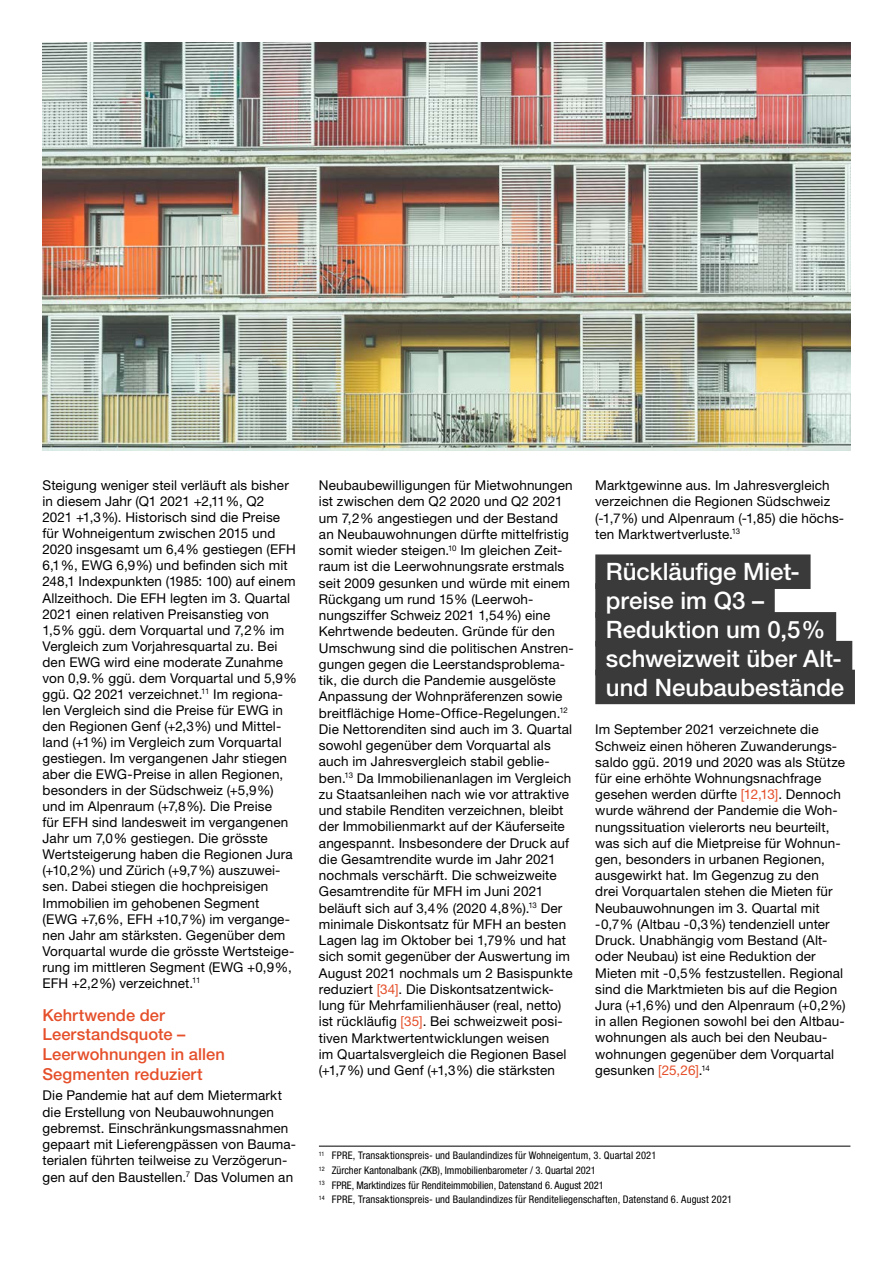
<style>
.page{position:relative;width:893px;height:1263px;background:#fff}
.page>*{position:absolute;margin:0;border:0;box-sizing:border-box;transform-origin:0 0}
.t1{font:500 24px/28.8px "Helvetica Neue LT Std";color:#fff}
.t2{font:500 16.5px/19.8px "Helvetica Neue LT Std";letter-spacing:.005em;color:#e54f2a}
.t3{font:13.5px/16.2px "Helvetica Neue LT Std";letter-spacing:.01em;color:#000}
.t4{font:condensed 10.5px/14.7px "Helvetica Neue LT Std";letter-spacing:.01em;color:#000}
.s1{color:#e54f2a}
</style>
<div class="page">
<img style="left:43px;top:43px;width:807px;height:408px">
<hr style="left:319px;top:1146px;width:531px;height:1px;background:#000">
<div style="left:595px;top:554px;width:216px;height:35px;background:#393a39"></div>
<div style="left:595px;top:583px;width:180px;height:35px;background:#393a39"></div>
<div style="left:595px;top:612px;width:241px;height:35px;background:#393a39"></div>
<div style="left:595px;top:641px;width:257px;height:34px;background:#393a39"></div>
<div style="left:595px;top:670px;width:260px;height:34px;background:#393a39"></div>
<p class="t3" style="left:43px;top:477px;width:256px">Steigung weniger steil verläuft als bisher in diesem Jahr (Q1 2021 +2,11%, Q2<br>2021 +1,3%). Historisch sind die Preise für Wohneigentum zwischen 2015 und 2020 insgesamt um 6,4% gestiegen (EFH 6,1%, EWG 6,9%) und befinden sich mit 248,1 Indexpunkten (1985: 100) auf einem Allzeithoch. Die EFH legten im 3. Quartal 2021 einen relativen Preisanstieg von 1,5% ggü. dem Vorquartal und 7,2% im Vergleich zum Vorjahresquartal zu. Bei den EWG wird eine moderate Zunahme von 0,9.% ggü. dem Vorquartal und 5,9% ggü. Q2 2021 verzeichnet.<sup>11</sup> Im regiona&shy;len Vergleich sind die Preise für EWG in den Regionen Genf (+2,3%) und Mittel&shy;land (+1%) im Vergleich zum Vorquartal gestiegen. Im vergangenen Jahr stiegen aber die EWG-Preise in allen Regionen, besonders in der Südschweiz (+5,9%) und im Alpenraum (+7,8%). Die Preise<br>für EFH sind landesweit im vergangenen Jahr um 7,0% gestiegen. Die grösste Wertsteigerung haben die Regionen Jura (+10,2%) und Zürich (+9,7%) auszuwei&shy;sen. Dabei stiegen die hochpreisigen Immobilien im gehobenen Segment (EWG +7,6%, EFH +10,7%) im vergange&shy;nen Jahr am stärksten. Gegenüber dem Vorquartal wurde die grösste Wertsteige&shy;rung im mittleren Segment (EWG +0,9%, EFH +2,2%) verzeichnet.<sup>11</sup></p>
<p class="t2" style="left:43px;top:1004px;width:184px">Kehrtwende der<br>Leerstandsquote –<br>Leerwohnungen in allen<br>Segmenten reduziert</p>
<p class="t3" style="left:43px;top:1087px;width:255px">Die Pandemie hat auf dem Mietermarkt die Erstellung von Neubauwohnungen gebremst. Einschränkungsmassnahmen gepaart mit Lieferengpässen von Bauma&shy;terialen führten teilweise zu Verzögerun&shy;gen auf den Baustellen.<sup>7</sup> Das Volumen an</p>
<p class="t3" style="left:319px;top:477px;width:256px">Neubaubewilligungen für Mietwohnungen ist zwischen dem Q2 2020 und Q2 2021 um 7,2% angestiegen und der Bestand an Neubauwohnungen dürfte mittelfristig somit wieder steigen.<sup>10</sup> Im gleichen Zeit&shy;raum ist die Leerwohnungsrate erstmals seit 2009 gesunken und würde mit einem Rückgang um rund 15% (Leerwoh&shy;nungsziffer Schweiz 2021 1,54%) eine Kehrtwende bedeuten. Gründe für den Umschwung sind die politischen Anstren&shy;gungen gegen die Leerstandsproblema&shy;tik, die durch die Pandemie ausgelöste Anpassung der Wohnpräferenzen sowie breitflächige Home-Office-Regelungen.<sup>12<br></sup>Die Nettorenditen sind auch im 3. Quartal sowohl gegenüber dem Vorquartal als auch im Jahresvergleich stabil geblie&shy;ben.<sup>13</sup> Da Immobilienanlagen im Vergleich zu Staatsanleihen nach wie vor attraktive und stabile Renditen verzeichnen, bleibt der Immobilienmarkt auf der Käuferseite angespannt. Insbesondere der Druck auf die Gesamtrendite wurde im Jahr 2021 nochmals verschärft. Die schweizweite Gesamtrendite für MFH im Juni 2021 beläuft sich auf 3,4% (2020 4,8%).<sup>13</sup> Der minimale Diskontsatz für MFH an besten Lagen lag im Oktober bei 1,79% und hat sich somit gegenüber der Auswertung im August 2021 nochmals um 2 Basispunkte reduziert <span class="s1">[34]</span>. Die Diskontsatzentwick&shy;lung für Mehrfamilienhäuser (real, netto) ist rückläufig <span class="s1">[35]</span>. Bei schweizweit posi&shy;tiven Marktwertentwicklungen weisen<br>im Quartalsvergleich die Regionen Basel (+1,7%) und Genf (+1,3%) die stärksten</p>
<p class="t3" style="left:595px;top:477px;width:250px">Marktgewinne aus. Im Jahresvergleich verzeichnen die Regionen Südschweiz (-1,7%) und Alpenraum (-1,85) die höchs&shy;ten Marktwertverluste.<sup>13</sup></p>
<h1 class="t1" style="left:606px;top:557px;width:240px">Rückläufige Miet&shy;preise im Q3 –<br>Reduktion um 0,5% schweizweit über Alt&shy;und Neubaubestände</h1>
<p class="t3" style="left:595px;top:721px;width:252px">Im September 2021 verzeichnete die Schweiz einen höheren Zuwanderungs&shy;saldo ggü. 2019 und 2020 was als Stütze für eine erhöhte Wohnungsnachfrage gesehen werden dürfte <span class="s1">[12,13]</span>. Dennoch wurde während der Pandemie die Woh&shy;nungssituation vielerorts neu beurteilt, was sich auf die Mietpreise für Wohnun&shy;gen, besonders in urbanen Regionen, ausgewirkt hat. Im Gegenzug zu den<br>drei Vorquartalen stehen die Mieten für Neubauwohnungen im 3. Quartal mit -0,7% (Altbau -0,3%) tendenziell unter Druck. Unabhängig vom Bestand (Alt&shy;oder Neubau) ist eine Reduktion der Mieten mit -0,5% festzustellen. Regional sind die Marktmieten bis auf die Region Jura (+1,6%) und den Alpenraum (+0,2%) in allen Regionen sowohl bei den Altbau&shy;wohnungen als auch bei den Neubau&shy;wohnungen gegenüber dem Vorquartal gesunken <span class="s1">[25,26]</span>.<sup>14</sup></p>
<p class="t4" style="left:319px;top:1148px;width:415px"><sup>11</sup> FPRE, Transaktionspreis- und Baulandindizes für Wohneigentum, 3. Quartal 2021<br><sup>12</sup> Zürcher Kantonalbank (ZKB), Immobilienbarometer / 3. Quartal 2021<br><sup>13</sup> FPRE, Marktindizes für Renditeimmobilien, Datenstand 6. August 2021<br><sup>14</sup> FPRE, Transaktionspreis- und Baulandindizes für Renditeliegenschaften, Datenstand 6. August 2021</p>
</div>
